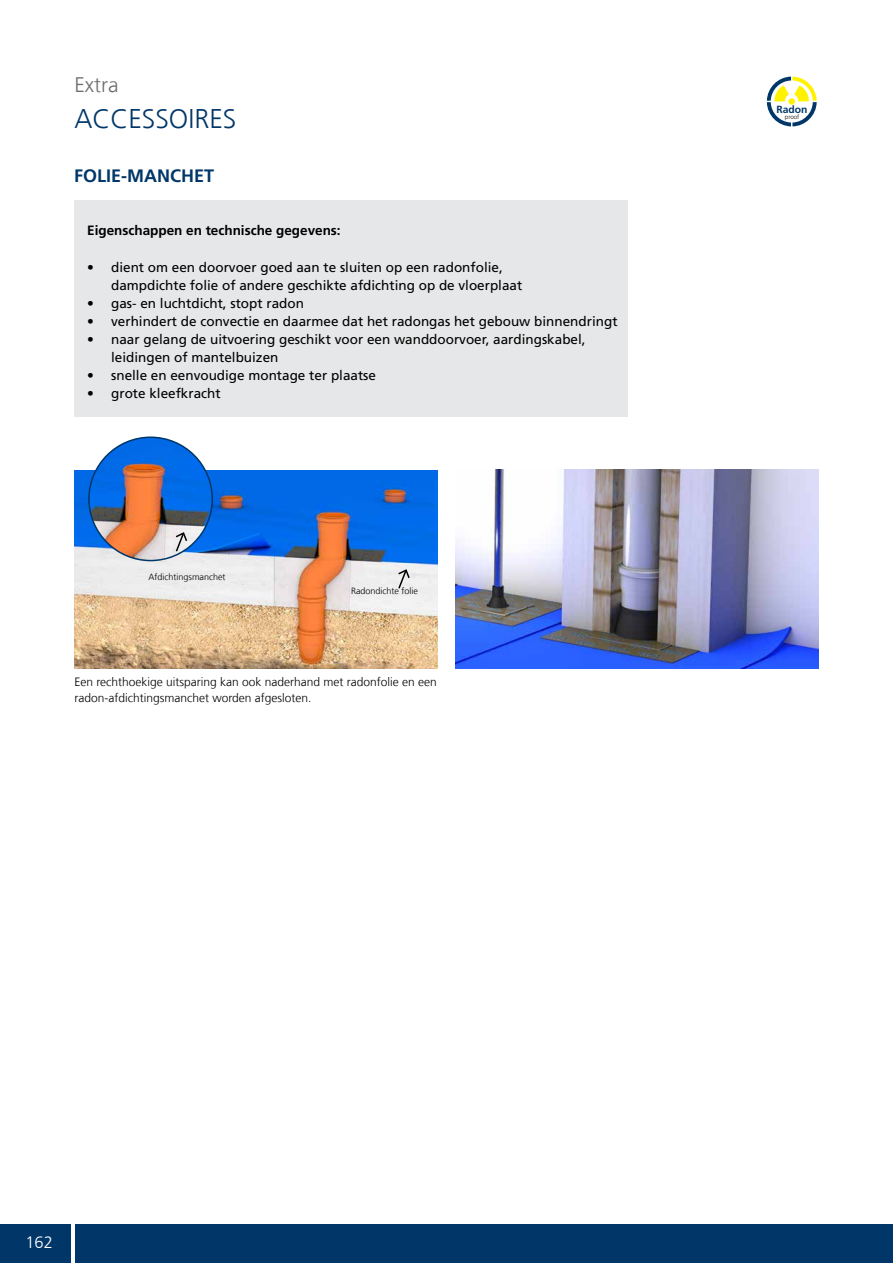
<style>
.page{position:relative;width:893px;height:1263px;background:#fff}
.page>*{position:absolute;margin:0;border:0;box-sizing:border-box;transform-origin:0 0}
.t1{font:300 27px "Frutigerfor Hauff";color:#003768}
.t2{font:300 21px "Frutigerfor Hauff";color:#6d6e71}
.t3{font:700 18px "Frutigerfor Hauff";color:#003768}
.t4{font:300 16.5px "Frutigerfor Hauff";color:#fff}
.t5{font:13.5px/18px "Frutigerfor Hauff";color:#000}
.t6{font:700 13.5px "Frutigerfor Hauff";color:#000}
.t7{font:300 12px/15px "Frutigerfor Hauff";color:#000}
.t8{font:700 10.35px "Frutigerfor Hauff";color:#003768}
.t9{font:300 9px "Frutigerfor Hauff";color:#000}
.t10{font:300 6.15px "Frutigerfor Hauff";color:#000}
</style>
<div class="page">
<img style="left:75px;top:470px;width:362px;height:198px">
<img style="left:89px;top:437px;width:123px;height:123px;border-radius:62px">
<div style="left:74px;top:200px;width:554px;height:216px;background:#e6e7e8"></div>
<svg style="left:174px;top:531px;width:14px;height:22px"></svg>
<svg style="left:397px;top:568px;width:14px;height:22px"></svg>
<svg style="left:767px;top:77px;width:50px;height:49px"></svg>
<div style="left:788px;top:98px;width:7px;height:7px;background:#fff200;border-radius:50%"></div>
<img style="left:455px;top:469px;width:364px;height:199px">
<div style="left:0;top:1225px;width:893px;height:38px;background:#003768"></div>
<hr style="left:71px;top:1213px;width:3px;height:50px;background:#fff">
<h2 class="t2" style="left:74px;top:72px;width:46px">Extra</h2>
<h1 class="t1" style="left:74px;top:102px;width:164px">ACCESSOIRES</h1>
<h3 class="t3" style="left:74px;top:165px;width:142px">FOLIE-MANCHET</h3>
<p class="t6" style="left:87px;top:222px;width:255px">Eigenschappen en technische gegevens:</p>
<p class="t5" style="left:111px;top:259px;width:413px;text-indent:-24px">• dient om een doorvoer goed aan te sluiten op een radonfolie, dampdichte folie of andere geschikte afdichting op de vloerplaat</p>
<p class="t5" style="left:87px;top:295px;width:218px">• gas- en luchtdicht, stopt radon</p>
<p class="t5" style="left:87px;top:313px;width:532px">• verhindert de convectie en daarmee dat het radongas het gebouw binnendringt</p>
<p class="t5" style="left:111px;top:331px;width:476px;text-indent:-24px">• naar gelang de uitvoering geschikt voor een wanddoorvoer, aardingskabel, leidingen of mantelbuizen</p>
<p class="t5" style="left:87px;top:367px;width:290px">• snelle en eenvoudige montage ter plaatse</p>
<p class="t5" style="left:87px;top:385px;width:135px">• grote kleefkracht</p>
<p class="t9" style="left:148px;top:572px;width:79px">Afdichtingsmanchet</p>
<p class="t9" style="left:351px;top:585px;width:69px">Radondichte folie</p>
<p class="t7" style="left:74px;top:675px;width:364px">Een rechthoekige uitsparing kan ook naderhand met radonfolie en een radon-afdichtingsmanchet worden afgesloten.</p>
<p class="t8" style="left:776px;top:103px;width:33px">Radon</p>
<p class="t10" style="left:785px;top:113px;width:16px">proof</p>
<p class="t4" style="left:25px;top:1232px;width:29px">162</p>
</div>
